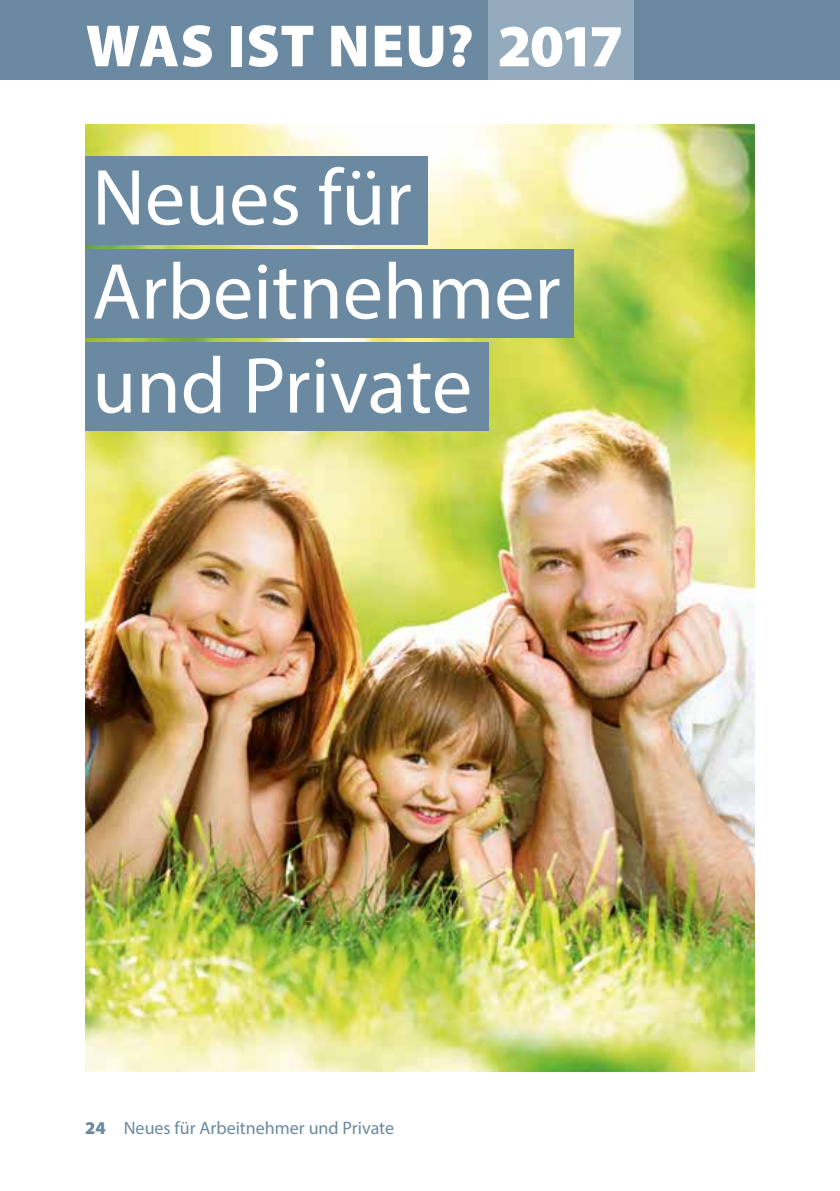
<style>
.page{position:relative;width:840px;height:1191px;background:#fff}
.page>*{position:absolute;margin:0;border:0;box-sizing:border-box;transform-origin:0 0}
.t1{font:80px/94px "Myriad Pro";color:#fff}
.t2{font:900 60px "Myriad Pro";letter-spacing:.005em;color:#fff}
.t3{font:18px "Myriad Pro";color:#6b8aa1}
.s1{font-weight:900}
</style>
<div class="page">
<div style="left:0;top:0;width:839px;height:79px;background:#6b8aa1"></div>
<div style="left:488px;top:0;width:146px;height:79px;background:#94abbe"></div>
<hr style="left:839px;top:0;width:1px;height:79px;background:#6b8aa1">
<img style="left:85px;top:125px;width:669px;height:946px">
<div style="left:85px;top:156px;width:342px;height:89px;background:#6b8aa1"></div>
<div style="left:85px;top:249px;width:488px;height:89px;background:#6b8aa1"></div>
<div style="left:85px;top:342px;width:403px;height:89px;background:#6b8aa1"></div>
<h2 class="t2" style="left:86px;top:6px;width:539px">WAS IST NEU? 2017</h2>
<h1 class="t1" style="left:92px;top:149px;width:469px">Neues für<br>Arbeitnehmer und Private</h1>
<p class="t3" style="left:85px;top:1117px;width:310px"><span class="s1">24</span> Neues für Arbeitnehmer und Private</p>
</div>
